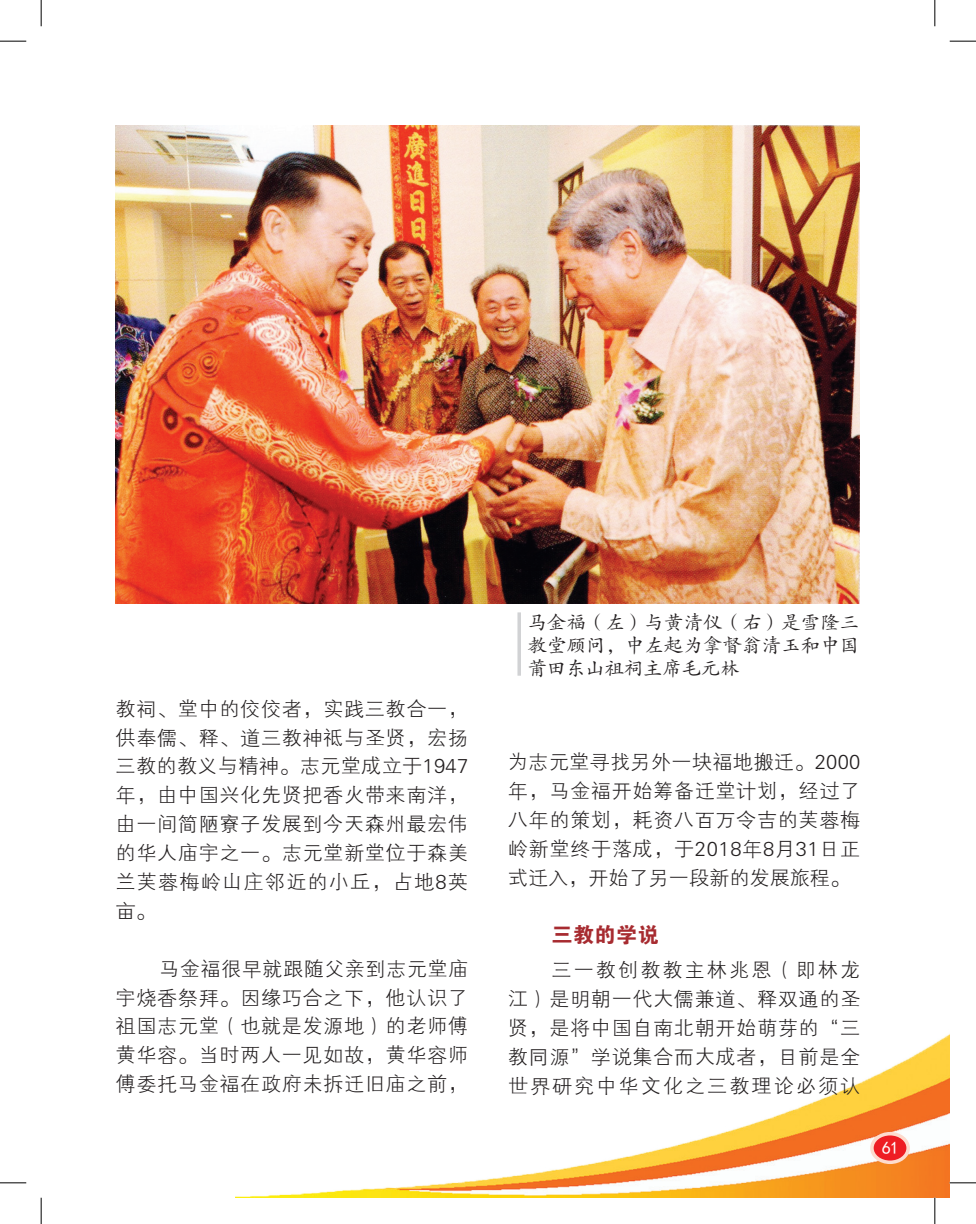
<style>
.page{position:relative;width:976px;height:1224px;background:#fff}
.page>*{position:absolute;margin:0;border:0;box-sizing:border-box;transform-origin:0 0}
.t1{font:21px "FZDHTK GBK1 0";letter-spacing:.025em;color:#a72b30}
.t2{font:20.12px/28.9px "FZXH1 K GBK1 0";letter-spacing:.03em;color:#231f20;text-align:justify}
.t3{font:19.25px/23.1px "FZKTK GBK1 0";letter-spacing:.01em;color:#231f20;text-align:justify}
.t4{font:17.5px "Sim Hei";color:#fff}
</style>
<div class="page">
<img style="left:235px;top:1034px;width:714px;height:163px">
<div style="left:871px;top:1133px;width:36px;height:29px;background:#ee1d23;border-radius:50%"></div>
<div style="left:869px;top:1131px;width:40px;height:32px;border:4px solid #fddcce;border-radius:50%"></div>
<img style="left:116px;top:125px;width:743px;height:478px">
<svg style="left:517px;top:612px;width:4px;height:63px"></svg>
<svg style="left:0;top:41px;width:26px;height:1px"></svg>
<svg style="left:949px;top:41px;width:26px;height:1px"></svg>
<svg style="left:0;top:1182px;width:26px;height:1px"></svg>
<svg style="left:949px;top:1182px;width:26px;height:1px"></svg>
<svg style="left:41px;top:0;width:1px;height:26px"></svg>
<svg style="left:41px;top:1197px;width:1px;height:26px"></svg>
<svg style="left:934px;top:0;width:1px;height:26px"></svg>
<svg style="left:934px;top:1197px;width:1px;height:26px"></svg>
<p class="t2" style="left:116px;top:694px;width:354px">教祠、堂中的佼佼者，实践三教合一，供奉儒、释、道三教神祗与圣贤，宏扬三教的教义与精神。志元堂成立于1947年，由中国兴化先贤把香火带来南洋，由一间简陋寮子发展到今天森州最宏伟的华人庙宇之一。志元堂新堂位于森美兰芙蓉梅岭山庄邻近的小丘，占地8英亩。</p>
<p class="t2" style="left:116px;top:954px;width:354px;text-indent:44px">马金福很早就跟随父亲到志元堂庙宇烧香祭拜。因缘巧合之下，他认识了祖国志元堂（也就是发源地）的老师傅黄华容。当时两人一见如故，黄华容师傅委托马金福在政府未拆迁旧庙之前，</p>
<p class="t3" style="left:527px;top:611px;width:333px">马金福（左）与黄清仪（右）是雪隆三教堂顾问，中左起为拿督翁清玉和中国莆田东山祖祠主席毛元林</p>
<p class="t2" style="left:507px;top:748px;width:354px">为志元堂寻找另外一块福地搬迁。2000年，马金福开始筹备迁堂计划，经过了八年的策划，耗资八百万令吉的芙蓉梅岭新堂终于落成，于2018年8月31日正式迁入，开始了另一段新的发展旅程。</p>
<p class="t1" style="left:551px;top:923px;width:109px">三教的学说</p>
<p class="t2" style="left:507px;top:956px;width:354px;text-indent:44px">三一教创教教主林兆恩（即林龙江）是明朝一代大儒兼道、释双通的圣贤，是将中国自南北朝开始萌芽的“三教同源”学说集合而大成者，目前是全世界研究中华文化之三教理论必须认</p>
<p class="t4" style="left:881px;top:1139px;width:19px">61</p>
</div>
